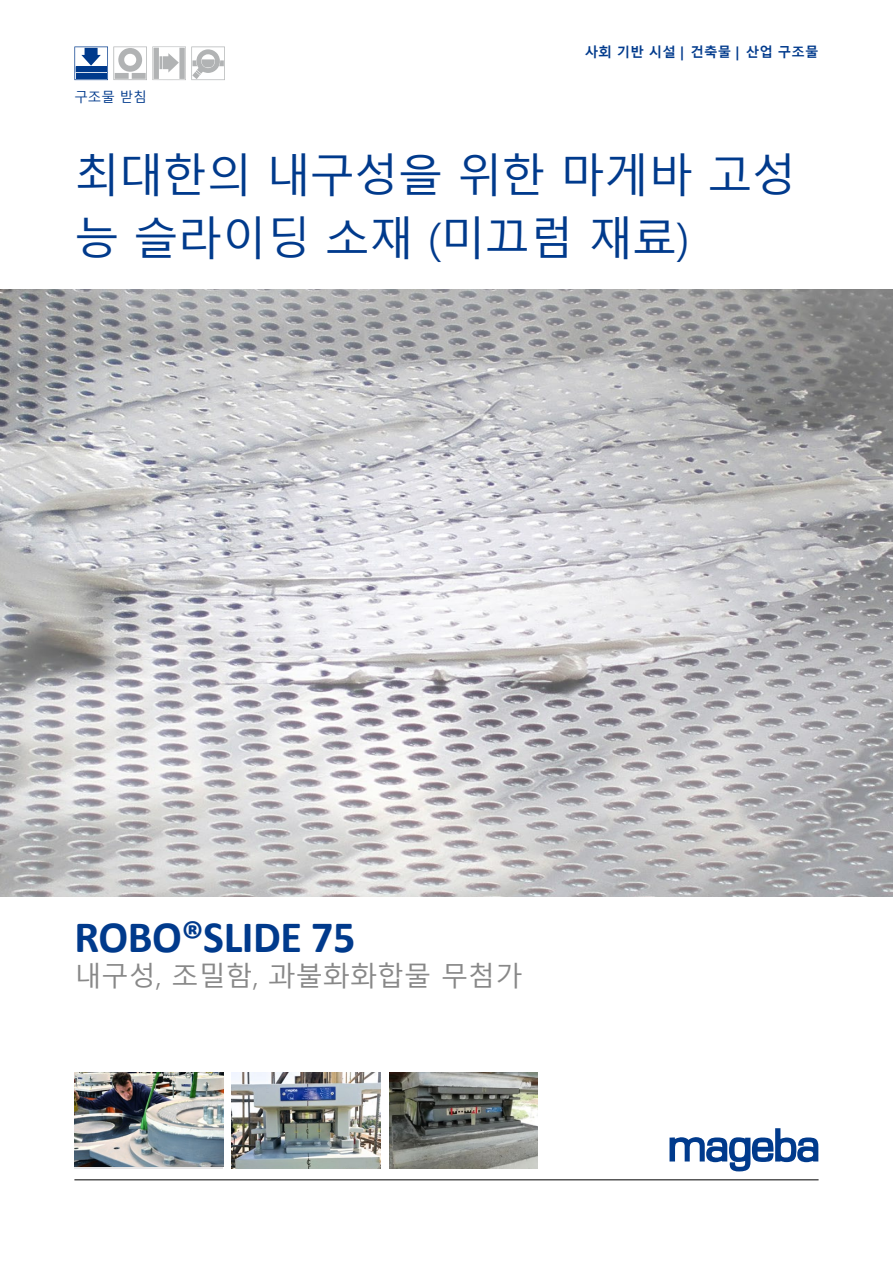
<style>
.page{position:relative;width:893px;height:1263px;background:#fff}
.page>*{position:absolute;margin:0;border:0;box-sizing:border-box;transform-origin:0 0}
.t1{font:45px/63px "Malgun Gothic";letter-spacing:-.02em;color:#003a8c}
.t2{font:700 45px "Calibri";letter-spacing:-.01em;color:#003a8c}
.t3{font:27px "Malgun Gothic";letter-spacing:.005em;color:#888}
.t4{font:700 13.5px "Malgun Gothic";letter-spacing:.005em;color:#003a8c}
.t5{font:13.5px "Malgun Gothic";color:#003a8c}
</style>
<div class="page">
<hr style="left:74px;top:1179px;width:745px;height:1px;background:#000">
<svg style="left:74px;top:47px;width:151px;height:33px"></svg>
<img style="left:0;top:289px;width:893px;height:607px">
<svg style="left:670px;top:1128px;width:148px;height:43px"></svg>
<img style="left:74px;top:1073px;width:149px;height:94px">
<img style="left:389px;top:1073px;width:149px;height:95px">
<img style="left:232px;top:1073px;width:149px;height:95px">
<p class="t5" style="left:74px;top:89px;width:74px">구조물 받침</p>
<p class="t4" style="left:585px;top:44px;width:235px">사회 기반 시설 | 건축물 | 산업 구조물</p>
<p class="t1" style="left:74px;top:145px;width:724px">최대한의 내구성을 위한 마게바 고성 능 슬라이딩 소재 (미끄럼 재료)</p>
<p class="t2" style="left:74px;top:905px;width:283px">ROBO®SLIDE 75</p>
<p class="t3" style="left:74px;top:961px;width:449px">내구성, 조밀함, 과불화화합물 무첨가</p>
</div>
